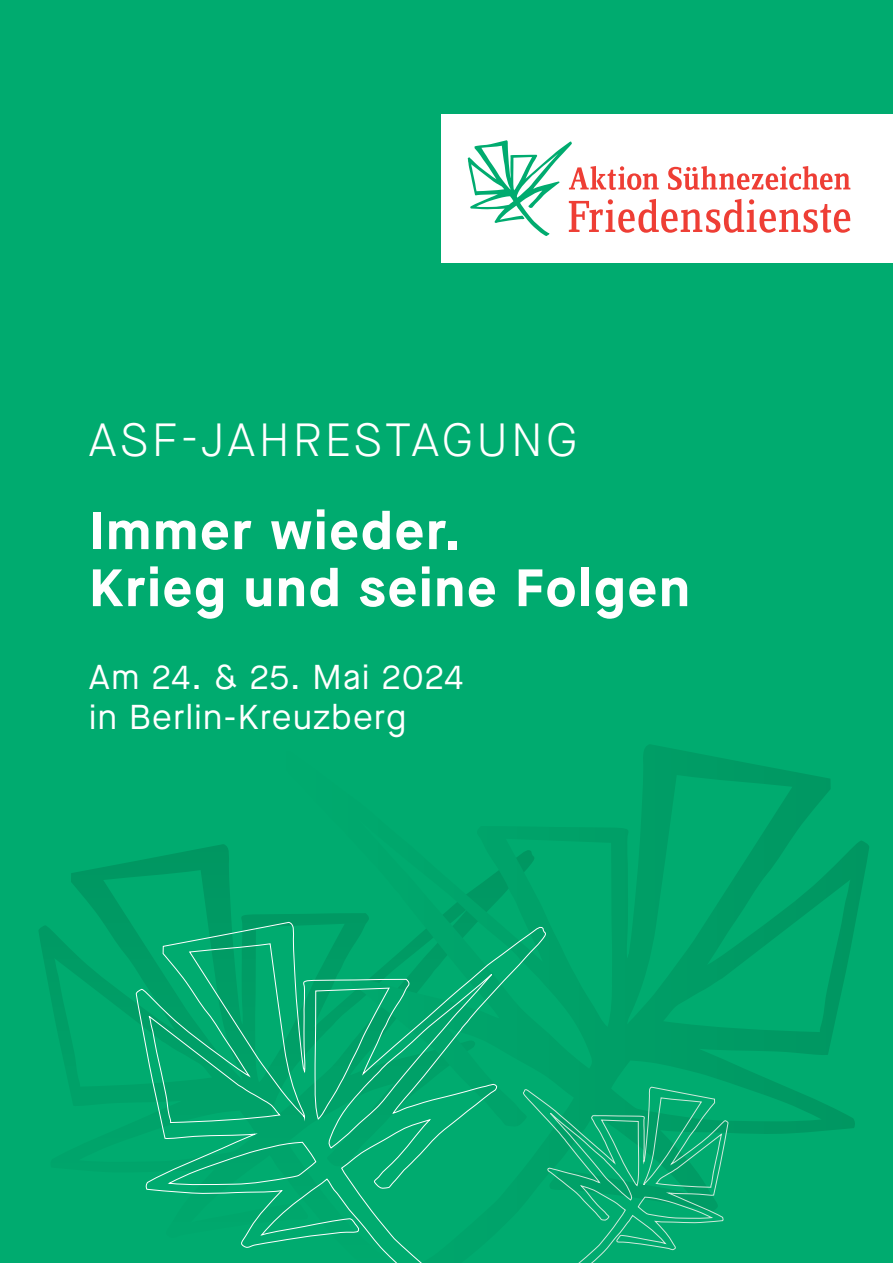
<style>
.page{position:relative;width:893px;height:1263px;background:#00ab6f}
.page>*{position:absolute;margin:0;border:0;box-sizing:border-box;transform-origin:0 0}
.t1{font:700 52.5px/57px "Maison Neue";letter-spacing:.045em;color:#fff}
.t2{font:300 46.5px "Maison Neue";letter-spacing:.08em;color:#fff}
.t3{font:34.5px/40.5px "Maison Neue";letter-spacing:.035em;color:#fff}
</style>
<div class="page">
<svg style="left:39px;top:848px;width:191px;height:218px"></svg>
<svg style="left:454px;top:749px;width:402px;height:385px"></svg>
<svg style="left:136px;top:905px;width:410px;height:358px"></svg>
<svg style="left:523px;top:1086px;width:206px;height:177px"></svg>
<div style="left:441px;top:114px;width:452px;height:149px;background:#fff"></div>
<svg style="left:468px;top:140px;width:382px;height:96px"></svg>
<h2 class="t2" style="left:89px;top:410px;width:489px">ASF-JAHRESTAGUNG</h2>
<h1 class="t1" style="left:89px;top:501px;width:602px">Immer wieder.<br>Krieg und seine Folgen</h1>
<p class="t3" style="left:89px;top:656px;width:376px">Am 24. &amp; 25. Mai 2024 in Berlin-Kreuzberg</p>
</div>
